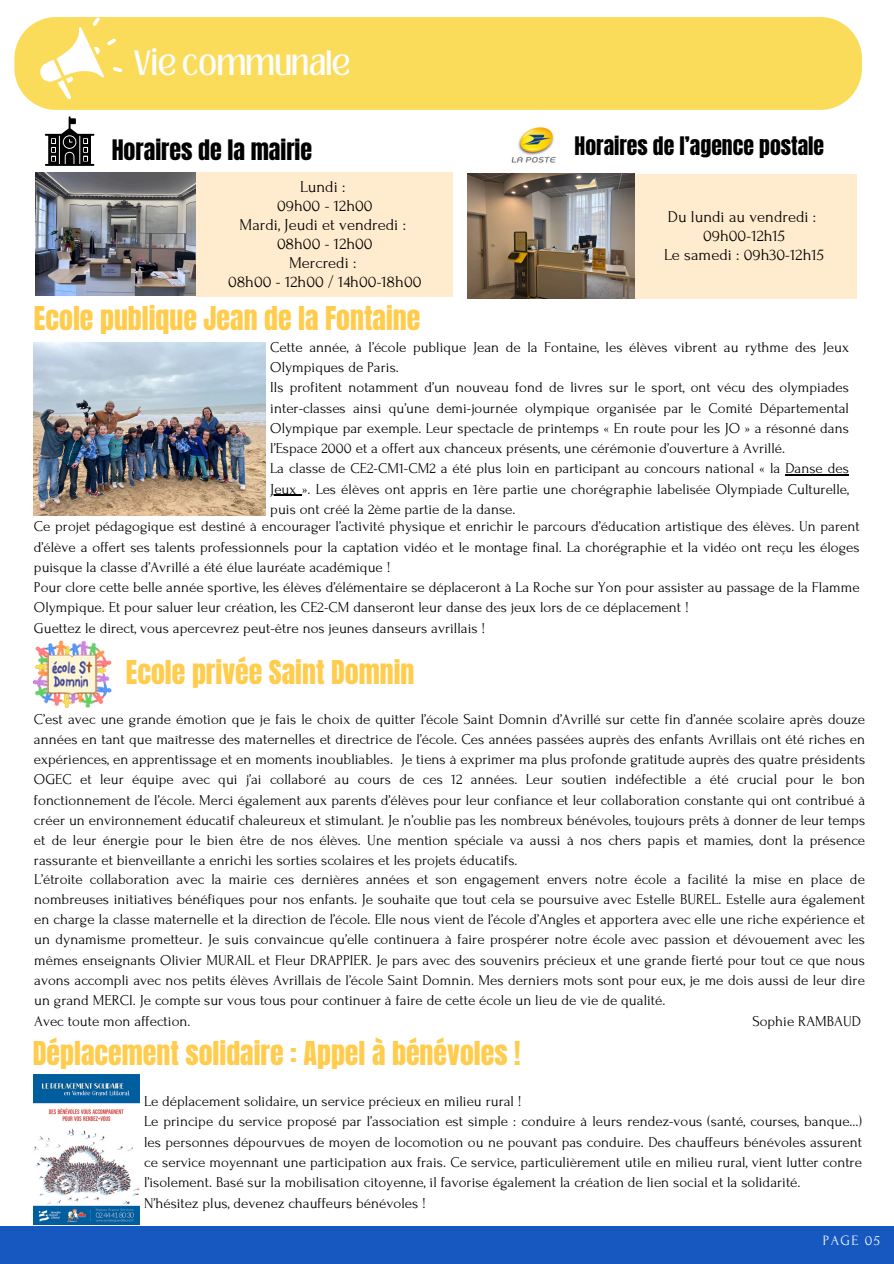
<style>
.page{position:relative;width:894px;height:1264px;background:#fff}
.page>*{position:absolute;margin:0;border:0;box-sizing:border-box;transform-origin:0 0}
.t1{font:27.9px "Anton";color:#ffcc4d}
.t2{font:27px "Loubag";color:#fdfdfc}
.t3{font:24px "Anton";color:#000}
.t4{font:21.75px "Anton";color:#000}
.t5{font:16.5px/18.9px "Forum";color:#000;text-align:center}
.t6{font:15px/20.2px "Forum";color:#000;text-align:justify}
.t7{font:14.25px "Forum";letter-spacing:.1em;color:#fdfdfc}
</style>
<div class="page">
<div style="left:0;top:1226px;width:893px;height:37px;background:#1658c0"></div>
<img style="left:35px;top:172px;width:161px;height:124px">
<div style="left:196px;top:172px;width:257px;height:125px;background:#ffebcd"></div>
<div style="left:631px;top:173px;width:225px;height:125px;background:#ffebcd"></div>
<img style="left:468px;top:173px;width:166px;height:125px">
<div style="left:14px;top:17px;width:847px;height:93px;background:#fadc5a"></div>
<svg style="left:40px;top:18px;width:82px;height:82px"></svg>
<img style="left:34px;top:342px;width:232px;height:173px">
<img style="left:34px;top:1074px;width:106px;height:150px">
<img style="left:34px;top:641px;width:78px;height:66px">
<svg style="left:45px;top:116px;width:49px;height:50px"></svg>
<img style="left:511px;top:127px;width:45px;height:36px">
<hr style="left:785px;top:474px;width:63px;height:1px;background:#000">
<hr style="left:270px;top:495px;width:31px;height:1px;background:#000">
<p class="t2" style="left:134px;top:41px;width:217px">Vie communale</p>
<h3 class="t3" style="left:112px;top:133px;width:202px">Horaires de la mairie</h3>
<h1 class="t4" style="left:574px;top:130px;width:251px">Horaires de l’agence postale</h1>
<h1 class="t5" style="left:228px;top:178px;width:195px">Lundi :<br>09h00 - 12h00<br>Mardi, Jeudi et vendredi :<br>08h00 - 12h00<br>Mercredi :<br>08h00 - 12h00 / 14h00-18h00</h1>
<p class="t5" style="left:664px;top:208px;width:161px">Du lundi au vendredi :<br>09h00-12h15<br>Le samedi : 09h30-12h15</p>
<p class="t1" style="left:34px;top:298px;width:388px">Ecole publique Jean de la Fontaine</p>
<p class="t6" style="left:270px;top:337px;width:580px">Cette année, à l’école publique Jean de la Fontaine, les élèves vibrent au rythme des Jeux<br>Olympiques de Paris.</p>
<p class="t6" style="left:270px;top:378px;width:580px">Ils profitent notamment d’un nouveau fond de livres sur le sport, ont vécu des olympiades inter-classes ainsi qu’une demi-journée olympique organisée par le Comité Départemental Olympique par exemple. Leur spectacle de printemps « En route pour les JO » a résonné dans l’Espace 2000 et a offert aux chanceux présents, une cérémonie d’ouverture à Avrillé.</p>
<p class="t6" style="left:270px;top:459px;width:580px">La classe de CE2-CM1-CM2 a été plus loin en participant au concours national « la Danse des</p>
<p class="t6" style="left:270px;top:479px;width:580px">Jeux ». Les élèves ont appris en 1ère partie une chorégraphie labelisée Olympiade Culturelle, puis ont créé la 2ème partie de la danse.</p>
<p class="t6" style="left:34px;top:516px;width:827px">Ce projet pédagogique est destiné à encourager l’activité physique et enrichir le parcours d’éducation artistique des élèves. Un parent d’élève a offert ses talents professionnels pour la captation vidéo et le montage final. La chorégraphie et la vidéo ont reçu les éloges puisque la classe d’Avrillé a été élue lauréate académique !</p>
<p class="t6" style="left:34px;top:577px;width:827px">Pour clore cette belle année sportive, les élèves d’élémentaire se déplaceront à La Roche sur Yon pour assister au passage de la Flamme<br>Olympique. Et pour saluer leur création, les CE2-CM danseront leur danse des jeux lors de ce déplacement !</p>
<h1 class="t6" style="left:34px;top:618px;width:452px">Guettez le direct, vous apercevrez peut-être nos jeunes danseurs avrillais !</h1>
<p class="t1" style="left:126px;top:652px;width:290px">Ecole privée Saint Domnin</p>
<p class="t6" style="left:34px;top:708px;width:832px">C’est avec une grande émotion que je fais le choix de quitter l’école Saint Domnin d’Avrillé sur cette fin d’année scolaire après douze années en tant que maîtresse des maternelles et directrice de l’école. Ces années passées auprès des enfants Avrillais ont été riches en expériences, en apprentissage et en moments inoubliables. Je tiens à exprimer ma plus profonde gratitude auprès des quatre présidents OGEC et leur équipe avec qui j’ai collaboré au cours de ces 12 années. Leur soutien indéfectible a été crucial pour le bon fonctionnement de l’école. Merci également aux parents d’élèves pour leur confiance et leur collaboration constante qui ont contribué à créer un environnement éducatif chaleureux et stimulant. Je n’oublie pas les nombreux bénévoles, toujours prêts à donner de leur temps et de leur énergie pour le bien être de nos élèves. Une mention spéciale va aussi à nos chers papis et mamies, dont la présence rassurante et bienveillante a enrichi les sorties scolaires et les projets éducatifs.</p>
<p class="t6" style="left:34px;top:869px;width:832px">L’étroite collaboration avec la mairie ces dernières années et son engagement envers notre école a facilité la mise en place de nombreuses initiatives bénéfiques pour nos enfants. Je souhaite que tout cela se poursuive avec Estelle BUREL. Estelle aura également en charge la classe maternelle et la direction de l’école. Elle nous vient de l’école d’Angles et apportera avec elle une riche expérience et un dynamisme prometteur. Je suis convaincue qu’elle continuera à faire prospérer notre école avec passion et dévouement avec les mêmes enseignants Olivier MURAIL et Fleur DRAPPIER. Je pars avec des souvenirs précieux et une grande fierté pour tout ce que nous avons accompli avec nos petits élèves Avrillais de l’école Saint Domnin. Mes derniers mots sont pour eux, je me dois aussi de leur dire un grand MERCI. Je compte sur vous tous pour continuer à faire de cette école un lieu de vie de qualité.</p>
<p class="t6" style="left:34px;top:1010px;width:158px">Avec toute mon affection.</p>
<p class="t6" style="left:752px;top:1010px;width:110px">Sophie RAMBAUD</p>
<p class="t1" style="left:33px;top:1033px;width:489px">Déplacement solidaire : Appel à bénévoles !</p>
<p class="t6" style="left:144px;top:1091px;width:379px">Le déplacement solidaire, un service précieux en milieu rural !</p>
<p class="t6" style="left:144px;top:1111px;width:719px">Le principe du service proposé par l’association est simple : conduire à leurs rendez-vous (santé, courses, banque...) les personnes dépourvues de moyen de locomotion ou ne pouvant pas conduire. Des chauffeurs bénévoles assurent ce service moyennant une participation aux frais. Ce service, particulièrement utile en milieu rural, vient lutter contre l’isolement. Basé sur la mobilisation citoyenne, il favorise également la création de lien social et la solidarité.</p>
<h1 class="t6" style="left:144px;top:1192px;width:283px">N’hésitez plus, devenez chauffeurs bénévoles !</h1>
<p class="t7" style="left:822px;top:1232px;width:59px">PAGE 05</p>
</div>
